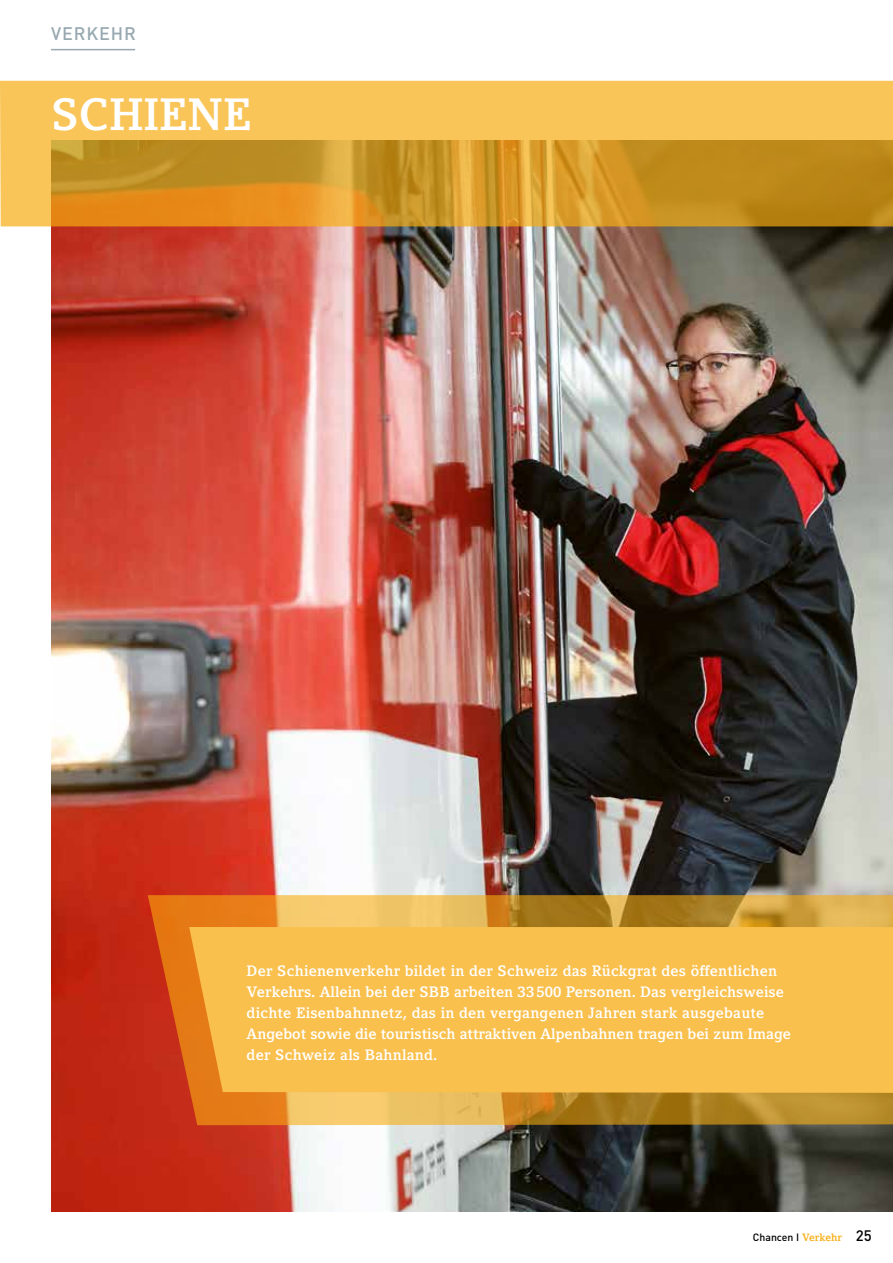
<style>
.page{position:relative;width:893px;height:1263px;background:#fff}
.page>*{position:absolute;margin:0;border:0;box-sizing:border-box;transform-origin:0 0}
.t1{font:700 45px "Compatil Letter LT";color:#fff}
.t2{font:500 18px "DIN";letter-spacing:.05em;color:#98a9b1}
.t3{font:700 15px/21px "Compatil Letter LT";letter-spacing:.015em;color:#fff}
.t4{font:500 10.5px "DIN";color:#000}
.s1{font-family:"Compatil Letter LT";font-weight:700;color:#f7ad11}
.s2{font-size:15px}
</style>
<div class="page">
<hr style="left:51px;top:49px;width:84px;height:1px;background:#98a9b1">
<img style="left:51px;top:226px;width:842px;height:986px">
<svg style="left:148px;top:895px;width:745px;height:230px;background:#ebae44"></svg>
<svg style="left:0;top:81px;width:893px;height:145px;background:#dfa83a"></svg>
<p class="t2" style="left:51px;top:22px;width:86px">VERKEHR</p>
<h1 class="t1" style="left:51px;top:88px;width:202px">SCHIENE</h1>
<p class="t3" style="left:247px;top:960px;width:546px">Der Schienenverkehr bildet in der Schweiz das Rückgrat des öffentlichen Verkehrs. Allein bei der SBB arbeiten 33500 Personen. Das vergleichsweise dichte Eisenbahnnetz, das in den vergangenen Jahren stark ausgebaute Angebot sowie die touristisch attraktiven Alpenbahnen tragen bei zum Image der Schweiz als Bahnland.</p>
<p class="t4" style="left:753px;top:1230px;width:120px">Chancen I <span class="s1">Verkehr</span> <span class="s2">25</span></p>
</div>
